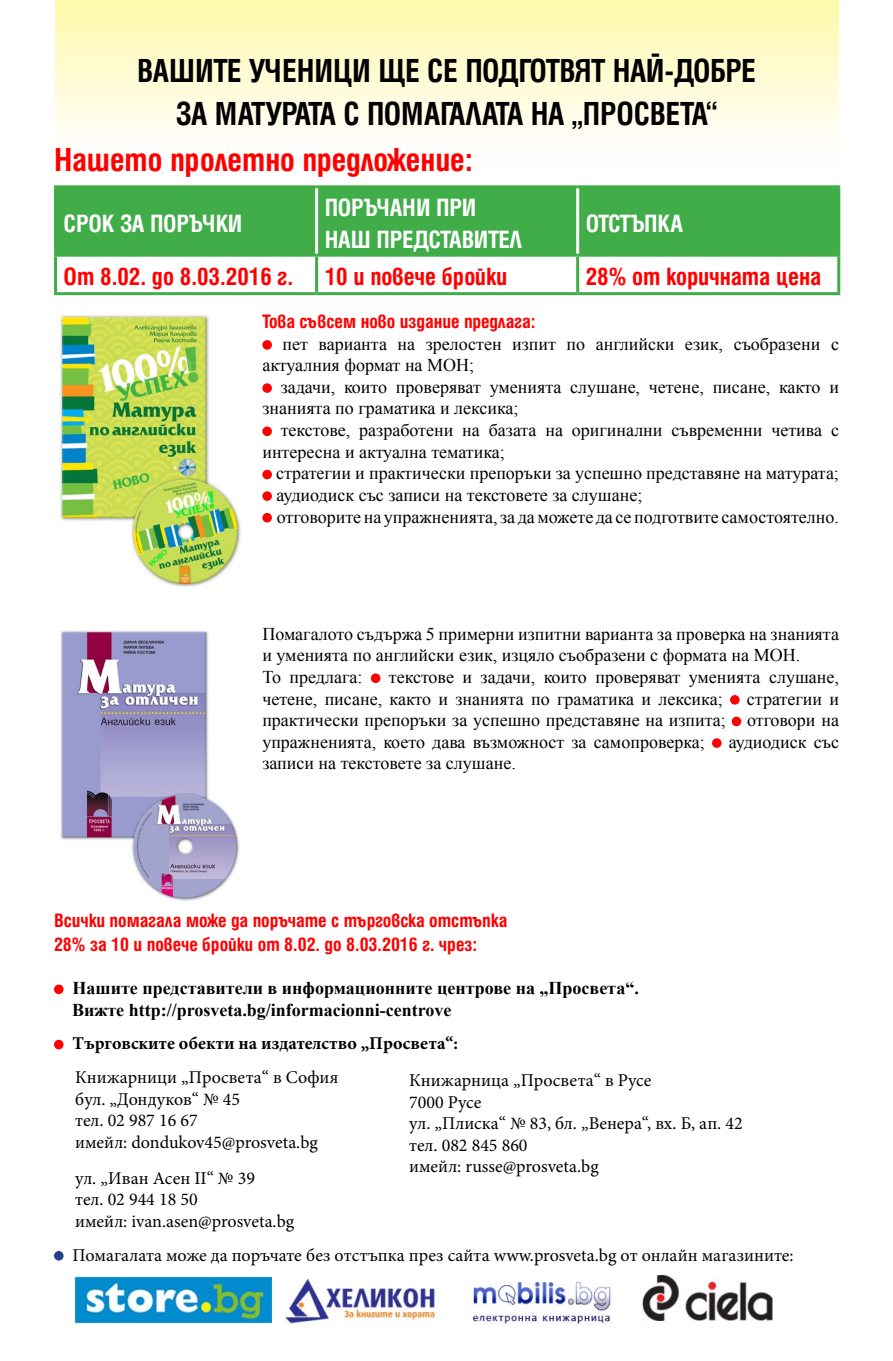
<style>
.page{position:relative;width:893px;height:1361px;background:#fff}
.page>*{position:absolute;margin:0;border:0;box-sizing:border-box;transform-origin:0 0}
.t1{font:700 condensed 36px/43.2px "Helen Bg";letter-spacing:-.01em;color:#000;text-align:center}
.t2{font:700 condensed 36px "Helen Bg";color:#f00}
.t3{font:700 condensed 27px "Helen Bg";color:#f00}
.t4{font:700 condensed 27px/32.4px "Helen Bg";letter-spacing:-.01em;color:#fff}
.t5{font:700 condensed 21px/24px "Helen Bg";color:#f00}
.t6{font:18px/21.6px "Times New Roman";color:#000}
.t7{font:18px/21.6px "Minion Pro";color:#000}
.t8{font:700 18px/21.6px "Times New Roman";color:#000}
.t9{font:700 18px "Minion Pro";color:#000}
</style>
<div class="page">
<div style="left:55px;top:0;width:783px;height:174px;background:linear-gradient(to bottom,#fff9ac,#fff)"></div>
<div style="left:57px;top:188px;width:780px;height:66px;background:#41ad49"></div>
<hr style="left:54px;top:185px;width:263px;height:3px;background:#41ad49">
<hr style="left:54px;top:188px;width:3px;height:66px;background:#41ad49">
<hr style="left:317px;top:185px;width:261px;height:3px;background:#41ad49">
<hr style="left:578px;top:185px;width:262px;height:3px;background:#41ad49">
<hr style="left:837px;top:188px;width:3px;height:66px;background:#41ad49">
<hr style="left:54px;top:254px;width:263px;height:3px;background:#41ad49">
<hr style="left:54px;top:257px;width:3px;height:35px;background:#41ad49">
<hr style="left:317px;top:254px;width:261px;height:3px;background:#41ad49">
<hr style="left:315px;top:257px;width:3px;height:35px;background:#41ad49">
<hr style="left:578px;top:254px;width:262px;height:3px;background:#41ad49">
<hr style="left:576px;top:257px;width:3px;height:35px;background:#41ad49">
<hr style="left:837px;top:257px;width:3px;height:35px;background:#41ad49">
<hr style="left:54px;top:292px;width:263px;height:3px;background:#41ad49">
<hr style="left:317px;top:292px;width:261px;height:3px;background:#41ad49">
<hr style="left:578px;top:292px;width:262px;height:3px;background:#41ad49">
<hr style="left:315px;top:188px;width:3px;height:66px;background:#fff">
<hr style="left:576px;top:188px;width:3px;height:66px;background:#fff">
<img style="left:59px;top:315px;width:182px;height:272px">
<img style="left:60px;top:631px;width:180px;height:270px">
<div style="left:262px;top:340px;width:10px;height:10px;background:#f00;border-radius:50%"></div>
<div style="left:262px;top:383px;width:10px;height:10px;background:#f00;border-radius:50%"></div>
<div style="left:262px;top:426px;width:10px;height:10px;background:#f00;border-radius:50%"></div>
<div style="left:262px;top:470px;width:10px;height:9px;background:#f00;border-radius:50%"></div>
<div style="left:262px;top:491px;width:10px;height:10px;background:#f00;border-radius:50%"></div>
<div style="left:262px;top:513px;width:10px;height:9px;background:#f00;border-radius:50%"></div>
<div style="left:371px;top:673px;width:9px;height:10px;background:#f00;border-radius:50%"></div>
<div style="left:730px;top:695px;width:10px;height:9px;background:#f00;border-radius:50%"></div>
<div style="left:732px;top:716px;width:9px;height:10px;background:#f00;border-radius:50%"></div>
<div style="left:712px;top:738px;width:10px;height:10px;background:#f00;border-radius:50%"></div>
<div style="left:54px;top:984px;width:10px;height:10px;background:#f00;border-radius:50%"></div>
<div style="left:54px;top:1039px;width:10px;height:10px;background:#f00;border-radius:50%"></div>
<div style="left:54px;top:1251px;width:10px;height:9px;background:#25408f;border-radius:50%"></div>
<img style="left:75px;top:1277px;width:196px;height:45px">
<img style="left:285px;top:1279px;width:152px;height:45px">
<img style="left:473px;top:1281px;width:138px;height:43px">
<img style="left:642px;top:1275px;width:131px;height:45px">
<h1 class="t1" style="left:137px;top:48px;width:620px">ВАШИТЕ УЧЕНИЦИ ЩЕ СЕ ПОДГОТВЯТ НАЙ-ДОБРЕ<br>ЗА МАТУРАТА С ПОМАГАЛАТА НА „ПРОСВЕТА“</h1>
<h1 class="t2" style="left:54px;top:140px;width:421px">Нашето пролетно предложение:</h1>
<h2 class="t4" style="left:64px;top:206px;width:180px">СРОК ЗА ПОРЪЧКИ</h2>
<h2 class="t4" style="left:325px;top:190px;width:199px">ПОРЪЧАНИ ПРИ<br>НАШ ПРЕДСТАВИТЕЛ</h2>
<h2 class="t4" style="left:586px;top:206px;width:99px">ОТСТЪПКА</h2>
<h2 class="t3" style="left:64px;top:261px;width:445px">От 8.02. до 8.03.2016 г. 10 и повече бройки</h2>
<h2 class="t3" style="left:586px;top:261px;width:237px">28% от коричната цена</h2>
<p class="t5" style="left:262px;top:309px;width:275px">Това съвсем ново издание предлага:</p>
<p class="t6" style="left:262px;top:332px;width:578px;text-indent:20px">пет варианта на зрелостен изпит по английски език, съобразени с актуалния формат на МОН;</p>
<p class="t6" style="left:262px;top:376px;width:578px;text-indent:18px">задачи, които проверяват уменията слушане, четене, писане, както и знанията по граматика и лексика;</p>
<p class="t6" style="left:262px;top:419px;width:578px;text-indent:18px">текстове, разработени на базата на оригинални съвременни четива с интересна и актуална тематика;</p>
<p class="t6" style="left:276px;top:462px;width:564px">стратегии и практически препоръки за успешно представяне на матурата; аудиодиск със записи на текстовете за слушане;<br>отговорите на упражненията, за да можете да се подготвите самостоятелно.</p>
<p class="t6" style="left:262px;top:623px;width:578px">Помагалото съдържа 5 примерни изпитни варианта за проверка на знанията и уменията по английски език, изцяло съобразени с формата на МОН.<br>То предлага:</p>
<p class="t6" style="left:262px;top:666px;width:578px;text-indent:127px">текстове и задачи, които проверяват уменията слушане, четене, писане, както и знанията по граматика и лексика;</p>
<p class="t6" style="left:262px;top:687px;width:578px;text-align:justify;text-indent:485px">стратегии и практически препоръки за успешно представяне на изпита; отговори на упражненията, което дава възможност за самопроверка;</p>
<p class="t6" style="left:729px;top:731px;width:112px">аудиодиск със</p>
<p class="t6" style="left:262px;top:752px;width:255px">записи на текстовете за слушане.</p>
<p class="t5" style="left:54px;top:907px;width:455px">Всички помагала може да поръчате с търговска отстъпка<br>28% за 10 и повече бройки oт 8.02. до 8.03.2016 г. чрез:</p>
<p class="t8" style="left:72px;top:977px;width:568px">Нашите представители в информационните центрове на „Просвета“.<br>Вижте http://prosveta.bg/informacionni-centrove</p>
<p class="t9" style="left:73px;top:1031px;width:387px">Търговските обекти на издателство „Просвета“:</p>
<p class="t7" style="left:75px;top:1066px;width:265px">Книжарници „Просвета“ в София бул. „Дондуков“ № 45<br>тел. 02 987 16 67<br>имейл: dondukov45@prosveta.bg</p>
<p class="t7" style="left:75px;top:1167px;width:221px">ул. „Иван Асен II“ № 39<br>тел. 02 944 18 50<br>имейл: ivan.asen@prosveta.bg</p>
<p class="t7" style="left:73px;top:1244px;width:723px">Помагалата може да поръчате без отстъпка през сайта www.prosveta.bg от онлайн магазините:</p>
<p class="t7" style="left:409px;top:1069px;width:335px">Книжарница „Просвета“ в Русе<br>7000 Русе<br>ул. „Плиска“ № 83, бл. „Венера“, вх. Б, ап. 42 тел. 082 845 860<br>имейл: russe@prosveta.bg</p>
</div>
